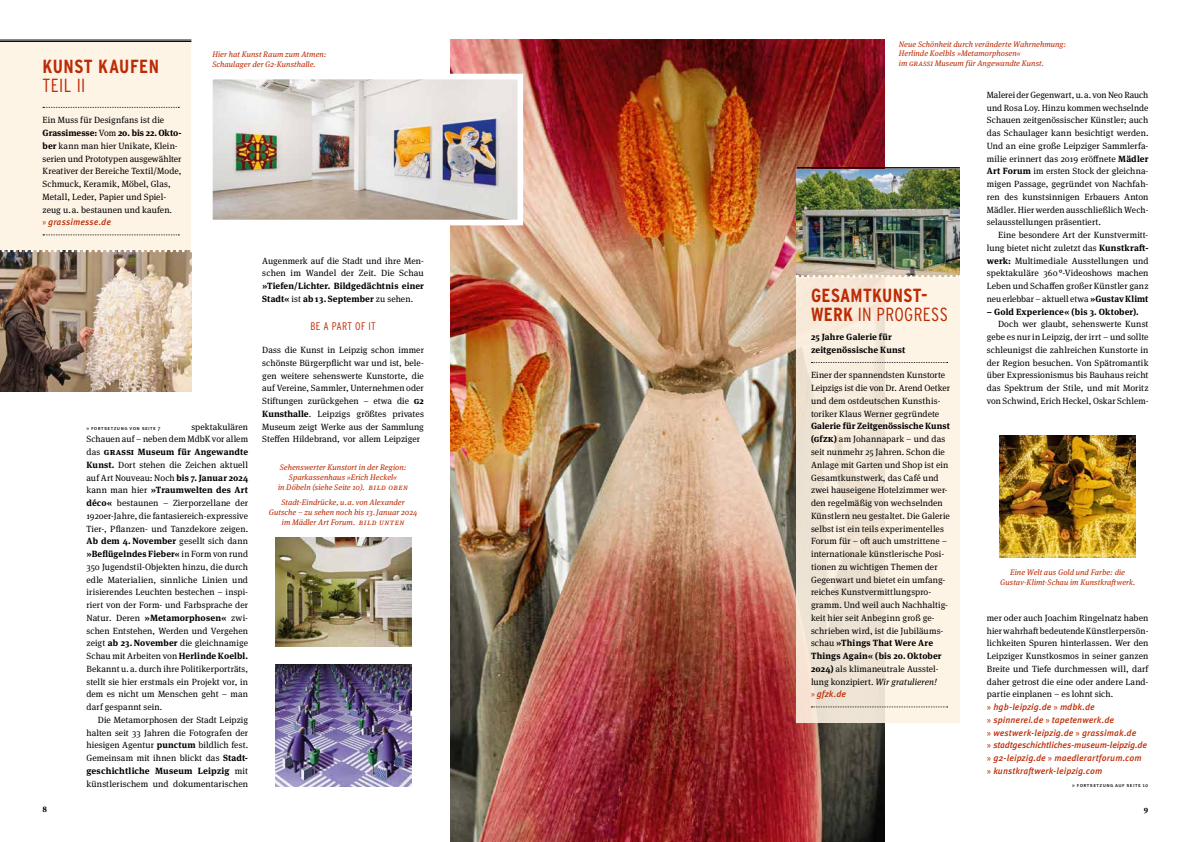
<style>
.page{position:relative;width:1191px;height:842px;background:#fff}
.page>*{position:absolute;margin:0;border:0;box-sizing:border-box;transform-origin:0 0}
.t1{font:700 19px/19.1px "Interstate Condensed";letter-spacing:.02em;color:#bc2b06}
.t2{font:300 19px "Interstate Condensed";letter-spacing:.02em;color:#bc2b06}
.t3{font:300 11px "Interstate Condensed";letter-spacing:.03em;color:#bc2b06}
.t4{font:9px/12.8px "Meta Serif Pro";color:#000;text-align:justify}
.t5{font:italic 500 9px/12.8px "Meta Pro";letter-spacing:.01em;color:#bc2b06}
.t6{font:700 9px/12.8px "Meta Serif Pro";letter-spacing:.01em;color:#000}
.t7{font:italic 8px/9.9px "Meta Serif Pro";letter-spacing:.005em;color:#bc2b06;text-align:center}
.t8{font:700 8px "Meta Serif Pro";color:#000}
.t9{font:5.5px "Meta Pro";letter-spacing:.065em;color:#000}
.s1{font-weight:700}
.s2{font-family:"Myriad Pro";font-weight:400;font-style:normal}
.s3{font-weight:400}
.s4{font-weight:300}
.s5{font-style:italic}
.s6{font-family:"Meta Pro Norm";font-weight:400;font-style:normal}
</style>
<div class="page">
<img style="left:275px;top:537px;width:136px;height:109px">
<img style="left:451px;top:40px;width:433px;height:802px">
<img style="left:275px;top:665px;width:136px;height:122px">
<img style="left:212px;top:71px;width:314px;height:157px">
<img style="left:999px;top:435px;width:136px;height:122px">
<div style="left:0;top:42px;width:191px;height:349px;background:#fef3e4"></div>
<hr style="left:0;top:40px;width:191px;height:1px;background:#000">
<hr style="left:0;top:41px;width:191px;height:1px;background:#000">
<svg style="left:43px;top:107px;width:136px;height:1px"></svg>
<svg style="left:43px;top:234px;width:136px;height:1px"></svg>
<img style="left:0;top:252px;width:191px;height:139px">
<svg style="left:0;top:249px;width:191px;height:3px"></svg>
<div style="left:797px;top:169px;width:163px;height:554px;background:linear-gradient(to right,#eee2d3,#fff7e9)"></div>
<hr style="left:797px;top:167px;width:163px;height:1px;background:#000">
<svg style="left:811px;top:362px;width:136px;height:1px"></svg>
<svg style="left:811px;top:706px;width:136px;height:1px"></svg>
<img style="left:797px;top:169px;width:163px;height:106px">
<svg style="left:797px;top:275px;width:163px;height:3px"></svg>
<h1 class="t1" style="left:43px;top:56px;width:118px">KUNST KAUFEN</h1>
<h1 class="t2" style="left:43px;top:74px;width:44px">TEIL II</h1>
<p class="t4" style="left:43px;top:113px;width:140px;text-align:left">Ein Muss für Designfans ist die <span class="s1">Grassimesse:</span> Vom <span class="s1">20. bis 22.Okto&shy;ber</span> kann man hier Unikate, Klein&shy;serien und Prototypen ausgewählter Kreativer der Bereiche Textil/Mode, Schmuck, Keramik, Möbel, Glas, Metall, Leder, Papier und Spiel&shy;zeug u.a. bestaunen und kaufen.</p>
<p class="t5" style="left:43px;top:215px;width:70px"><span class="s2">»</span> grassimesse.de</p>
<p class="t7" style="left:212px;top:49px;width:116px;text-align:left">Hier hat Kunst Raum zum Atmen:<br>Schaulager der G2-Kunsthalle.</p>
<p class="t4" style="left:86px;top:419px;width:163px;text-indent:105px">spektakulären Schauen auf – neben dem MdbK vor allem das <span class="s1">Grassi Museum für Angewandte Kunst.</span> Dort stehen die Zeichen aktuell auf Art Nouveau: Noch <span class="s1">bis 7. Januar 2024 </span>kann man hier <span class="s1">»Traumwelten des Art déco«</span> bestaunen – Zierporzellane der 1920er-Jahre, die fantasiereich-expressive Tier-, Pflanzen- und Tanzdekore zeigen.<br><span class="s1">Ab dem 4. November</span> gesellt sich dann <span class="s1">»Beflügelndes Fieber«</span> in Form von rund 350 Jugendstil-Objekten hinzu, die durch edle Materialien, sinnliche Linien und irisierendes Leuchten bestechen – inspi&shy;riert von der Form- und Farbsprache der Natur. Deren <span class="s1">»Metamorphosen«</span> zwi&shy;schen Entstehen, Werden und Vergehen zeigt <span class="s1">ab 23. November</span> die gleichnamige Schau mit Arbeiten von <span class="s1">Herlinde Koelbl.<br></span>Bekannt u.a. durch ihre Politikerporträts, stellt sie hier erstmals ein Projekt vor, in dem es nicht um Menschen geht – man darf gespannt sein.</p>
<p class="t4" style="left:86px;top:713px;width:163px;text-indent:11px">Die Metamorphosen der Stadt Leipzig halten seit 33 Jahren die Fotografen der hiesigen Agentur <span class="s1">punctum</span> bildlich fest.<br>Gemeinsam mit ihnen blickt das <span class="s1">Stadt&shy;geschichtliche Museum Leipzig</span> mit künstlerischem und dokumentarischen</p>
<p class="t9" style="left:86px;top:423px;width:16px">» Forts</p>
<p class="t9" style="left:108px;top:423px;width:54px">etzung von Seite 7</p>
<p class="t4" style="left:262px;top:254px;width:163px">Augenmerk auf die Stadt und ihre Men&shy;schen im Wandel der Zeit. Die Schau</p>
<p class="t6" style="left:262px;top:279px;width:163px">»Tiefen/Lichter. Bildgedächtnis einer<br>Stadt« <span class="s3">ist</span> ab 13. September <span class="s3">zu sehen.</span></p>
<p class="t3" style="left:310px;top:320px;width:67px">BE A PART OF IT</p>
<p class="t4" style="left:262px;top:343px;width:163px">Dass die Kunst in Leipzig schon immer schönste Bürgerpflicht war und ist, bele&shy;gen weitere sehenswerte Kunstorte, die auf Vereine, Sammler, Unternehmen oder Stiftungen zurückgehen – etwa die <span class="s1">G2<br>Kunsthalle</span>. Leipzigs größtes privates Museum zeigt Werke aus der Sammlung Steffen Hildebrand, vor allem Leipziger</p>
<p class="t7" style="left:278px;top:462px;width:131px">Sehenswerter Kunstort in der Region:<br>Sparkassenhaus »Erich Heckel«<br>in Döbeln (siehe Seite 10). Bild oBen</p>
<p class="t7" style="left:269px;top:496px;width:150px">Stadt-Eindrücke, u.a. von Alexander<br>Gutsche – zu sehen noch bis 13.Januar 2024 im Mädler Art Forum. Bild unten</p>
<p class="t7" style="left:899px;top:38px;width:169px;text-align:left">Neue Schönheit durch veränderte Wahrnehmung:<br>Herlinde Koelbls »Metamorphosen«<br>im Grassi Museum für Angewandte Kunst.</p>
<h1 class="t1" style="left:811px;top:286px;width:138px">GESAMTKUNST-<br>WERK <span class="s4">IN PROGRESS</span></h1>
<p class="t6" style="left:811px;top:330px;width:96px">25 Jahre Galerie für zeitgenössische Kunst</p>
<p class="t4" style="left:811px;top:368px;width:140px;text-align:left">Einer der spannendsten Kunstorte Leipzigs ist die von Dr. Arend Oetker und dem ostdeutschen Kunsthis&shy;toriker Klaus Werner gegründete</p>
<p class="t4" style="left:811px;top:419px;width:140px;text-align:left"><span class="s1">Galerie für Zeitgenössische Kunst (GfZK)</span> am Johannapark – und das seit nunmehr 25 Jahren. Schon die Anlage mit Garten und Shop ist ein Gesamtkunstwerk, das Café und zwei hauseigene Hotelzimmer wer&shy;den regelmäßig von wechselnden Künstlern neu gestaltet. Die Galerie selbst ist ein teils experimentelles Forum für – oft auch umstrittene – internationale künstlerische Posi&shy;tionen zu wichtigen Themen der Gegenwart und bietet ein umfang&shy;reiches Kunstvermittlungspro&shy;gramm. Und weil auch Nachhaltig&shy;keit hier seit Anbeginn groß ge&shy;schrieben wird, ist die Jubiläums&shy;schau <span class="s1">»Things That Were Are Things Again« (bis 20. Oktober 2024)</span> als klimaneutrale Ausstel&shy;lung konzipiert. <span class="s5">Wir gratulieren!</span></p>
<p class="t5" style="left:811px;top:687px;width:37px"><span class="s2">»</span> gfzk.de</p>
<p class="t4" style="left:986px;top:88px;width:163px">Malerei der Gegenwart, u.a. von Neo Rauch und Rosa Loy. Hinzu kommen wechselnde Schauen zeitgenössischer Künstler; auch das Schaulager kann besichtigt werden.<br>Und an eine große Leipziger Sammlerfa&shy;milie erinnert das 2019 eröffnete <span class="s1">Mädler Art Forum</span> im ersten Stock der gleichna&shy;migen Passage, gegründet von Nachfah&shy;ren des kunstsinnigen Erbauers Anton Mädler. Hier werden ausschließlich Wech&shy;selausstellungen präsentiert.</p>
<p class="t4" style="left:986px;top:228px;width:163px;text-indent:11px">Eine besondere Art der Kunstvermitt&shy;lung bietet nicht zuletzt das <span class="s1">Kunstkraft&shy;werk:</span> Multimediale Ausstellungen und spektakuläre 360°-Videoshows machen Leben und Schaffen großer Künstler ganz neu erlebbar – aktuell etwa <span class="s1">»Gustav Klimt</span></p>
<p class="t6" style="left:986px;top:304px;width:153px">– Gold Experience« (bis 3. Oktober).</p>
<p class="t4" style="left:986px;top:317px;width:163px;text-indent:11px">Doch wer glaubt, sehenswerte Kunst gebe es nur in Leipzig, der irrt – und sollte schleunigst die zahlreichen Kunstorte in der Region besuchen. Von Spätromantik über Expressionismus bis Bauhaus reicht das Spektrum der Stile, und mit Moritz von Schwind, Erich Heckel, Oskar Schlem-</p>
<p class="t7" style="left:1000px;top:567px;width:136px">Eine Welt aus Gold und Farbe: die<br>Gustav-Klimt-Schau im Kunstkraftwerk.</p>
<p class="t4" style="left:986px;top:611px;width:164px;text-align:left">mer oder auch Joachim Ringelnatz haben hier wahrhaft bedeutende Künstlerpersön&shy;lichkeiten Spuren hinterlassen. Wer den Leipziger Kunstkosmos in seiner ganzen Breite und Tiefe durchmessen will, darf daher getrost die eine oder andere Land&shy;partie einplanen – es lohnt sich.</p>
<p class="t5" style="left:986px;top:700px;width:162px"><span class="s6">»</span> hgb-leipzig.de <span class="s6">»</span> mdbk.de<br><span class="s6">»</span> spinnerei.de <span class="s6">»</span> tapetenwerk.de<br><span class="s6">»</span> westwerk-leipzig.de <span class="s6">»</span> grassimak.de<br><span class="s6">»</span> stadtgeschichtliches-museum-leipzig.de <span class="s6">»</span> g2-leipzig.de <span class="s6">»</span> maedlerartforum.com <span class="s6">»</span> kunstkraftwerk-leipzig.com</p>
<p class="t9" style="left:1072px;top:780px;width:16px">» Forts</p>
<p class="t9" style="left:1093px;top:780px;width:57px">etzung auf Seite 10</p>
<p class="t8" style="left:43px;top:803px;width:6px">8</p>
<p class="t8" style="left:1144px;top:803px;width:6px">9</p>
</div>
